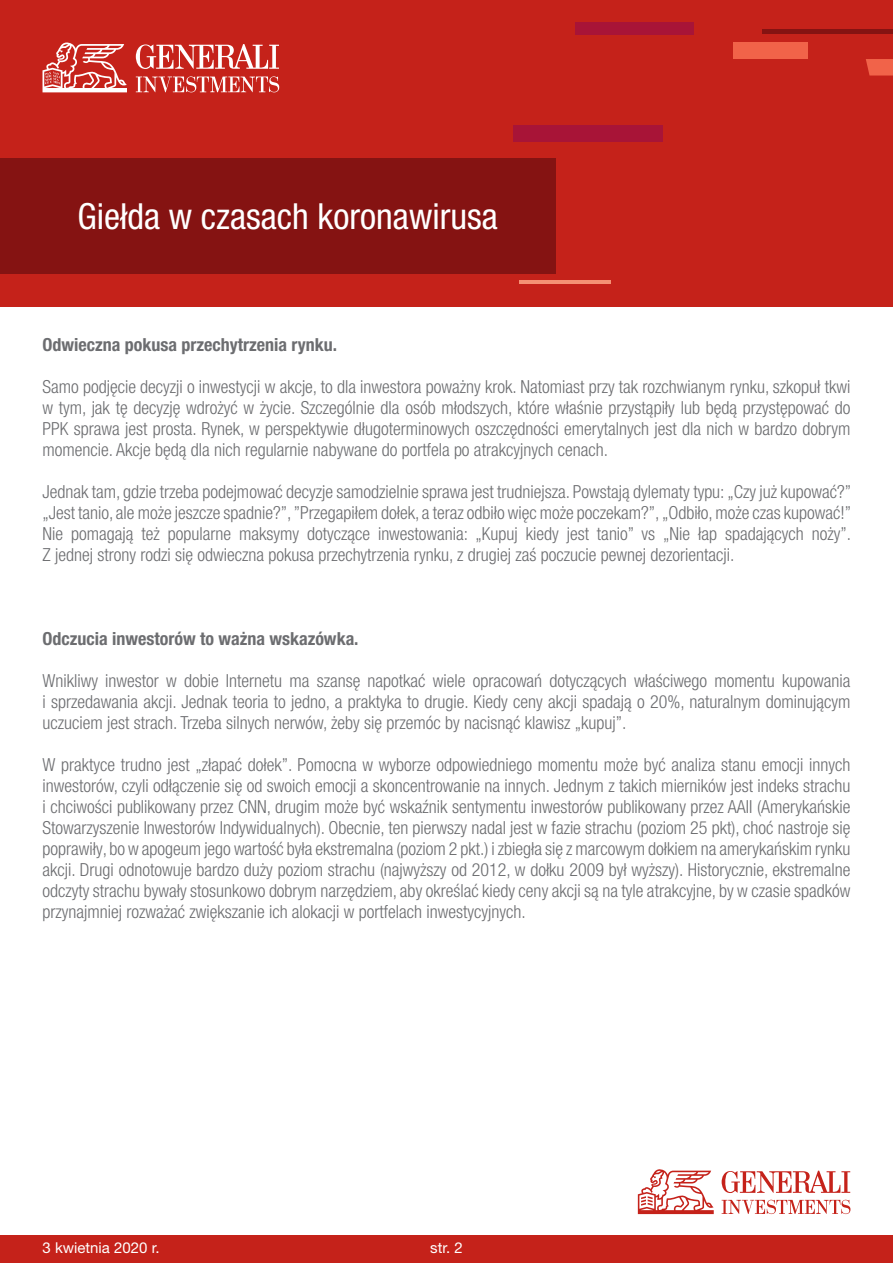
<style>
.page{position:relative;width:893px;height:1263px;background:#fff}
.page>*{position:absolute;margin:0;border:0;box-sizing:border-box;transform-origin:0 0}
.t1{font:condensed 36px "Helvetica Neue LT Pro";color:#fff}
._04_Copy_10_pt{font:300 condensed 18px/21px "Helvetica Neue LT Pro";color:#6c6d70;text-align:justify}
._04_Copy_10_pt-2{font:700 condensed 18px "Helvetica Neue LT Pro";color:#6c6d70}
.t2{font:15px "Helvetica Neue LT Pro";color:#fff}
</style>
<div class="page">
<div style="left:0;top:1235px;width:893px;height:28px;background:#c5221a"></div>
<svg style="left:638px;top:1169px;width:76px;height:45px"></svg>
<svg style="left:722px;top:1200px;width:128px;height:14px"></svg>
<svg style="left:722px;top:1171px;width:128px;height:22px"></svg>
<div style="left:0;top:0;width:893px;height:307px;background:#c5221a"></div>
<div style="left:575px;top:22px;width:118px;height:12px;background:#a81437"></div>
<div style="left:513px;top:125px;width:149px;height:17px;background:#a81437"></div>
<hr style="left:762px;top:30px;width:131px;height:4px;background:#851312">
<div style="left:733px;top:43px;width:75px;height:16px;background:#f16349"></div>
<svg style="left:866px;top:59px;width:27px;height:17px"></svg>
<hr style="left:519px;top:280px;width:91px;height:4px;background:#f59174">
<div style="left:0;top:158px;width:556px;height:116px;background:#851312"></div>
<svg style="left:136px;top:76px;width:143px;height:16px"></svg>
<svg style="left:136px;top:44px;width:143px;height:25px"></svg>
<svg style="left:43px;top:42px;width:84px;height:50px"></svg>
<p class="t1" style="left:78px;top:195px;width:422px">Giełda w czasach koronawirusa</p>
<p class="_04_Copy_10_pt-2" style="left:43px;top:334px;width:296px">Odwieczna pokusa przechytrzenia rynku.</p>
<p class="_04_Copy_10_pt" style="left:43px;top:376px;width:809px">Samo podjęcie decyzji o inwestycji w akcje, to dla inwestora poważny krok. Natomiast przy tak rozchwianym rynku, szkopuł tkwi w tym, jak tę decyzję wdrożyć w życie. Szczególnie dla osób młodszych, które właśnie przystąpiły lub będą przystępować do PPK sprawa jest prosta. Rynek, w perspektywie długoterminowych oszczędności emerytalnych jest dla nich w bardzo dobrym momencie. Akcje będą dla nich regularnie nabywane do portfela po atrakcyjnych cenach.</p>
<p class="_04_Copy_10_pt" style="left:43px;top:481px;width:810px">Jednak tam, gdzie trzeba podejmować decyzje samodzielnie sprawa jest trudniejsza. Powstają dylematy typu: „Czy już kupować?” „Jest tanio, ale może jeszcze spadnie?”, ”Przegapiłem dołek, a teraz odbiło więc może poczekam?”, „Odbiło, może czas kupować!” Nie pomagają też popularne maksymy dotyczące inwestowania: „Kupuj kiedy jest tanio” vs „Nie łap spadających noży”.<br>Z jednej strony rodzi się odwieczna pokusa przechytrzenia rynku, z drugiej zaś poczucie pewnej dezorientacji.</p>
<p class="_04_Copy_10_pt-2" style="left:43px;top:628px;width:318px">Odczucia inwestorów to ważna wskazówka.</p>
<p class="_04_Copy_10_pt" style="left:43px;top:670px;width:809px">Wnikliwy inwestor w dobie Internetu ma szansę napotkać wiele opracowań dotyczących właściwego momentu kupowania i sprzedawania akcji. Jednak teoria to jedno, a praktyka to drugie. Kiedy ceny akcji spadają o 20%, naturalnym dominującym uczuciem jest strach. Trzeba silnych nerwów, żeby się przemóc by nacisnąć klawisz „kupuj”.</p>
<p class="_04_Copy_10_pt" style="left:43px;top:754px;width:809px">W praktyce trudno jest „złapać dołek”. Pomocna w wyborze odpowiedniego momentu może być analiza stanu emocji innych inwestorów, czyli odłączenie się od swoich emocji a skoncentrowanie na innych. Jednym z takich mierników jest indeks strachu i chciwości publikowany przez CNN, drugim może być wskaźnik sentymentu inwestorów publikowany przez AAII (Amerykańskie Stowarzyszenie Inwestorów Indywidualnych). Obecnie, ten pierwszy nadal jest w fazie strachu (poziom 25 pkt), choć nastroje się poprawiły, bo w apogeum jego wartość była ekstremalna (poziom 2 pkt.) i zbiegła się z marcowym dołkiem na amerykańskim rynku akcji. Drugi odnotowuje bardzo duży poziom strachu (najwyższy od 2012, w dołku 2009 był wyższy). Historycznie, ekstremalne odczyty strachu bywały stosunkowo dobrym narzędziem, aby określać kiedy ceny akcji są na tyle atrakcyjne, by w czasie spadków przynajmniej rozważać zwiększanie ich alokacji w portfelach inwestycyjnych.</p>
<p class="t2" style="left:43px;top:1238px;width:118px">3 kwietnia 2020 r.</p>
<p class="t2" style="left:430px;top:1238px;width:34px">str. 2</p>
</div>
